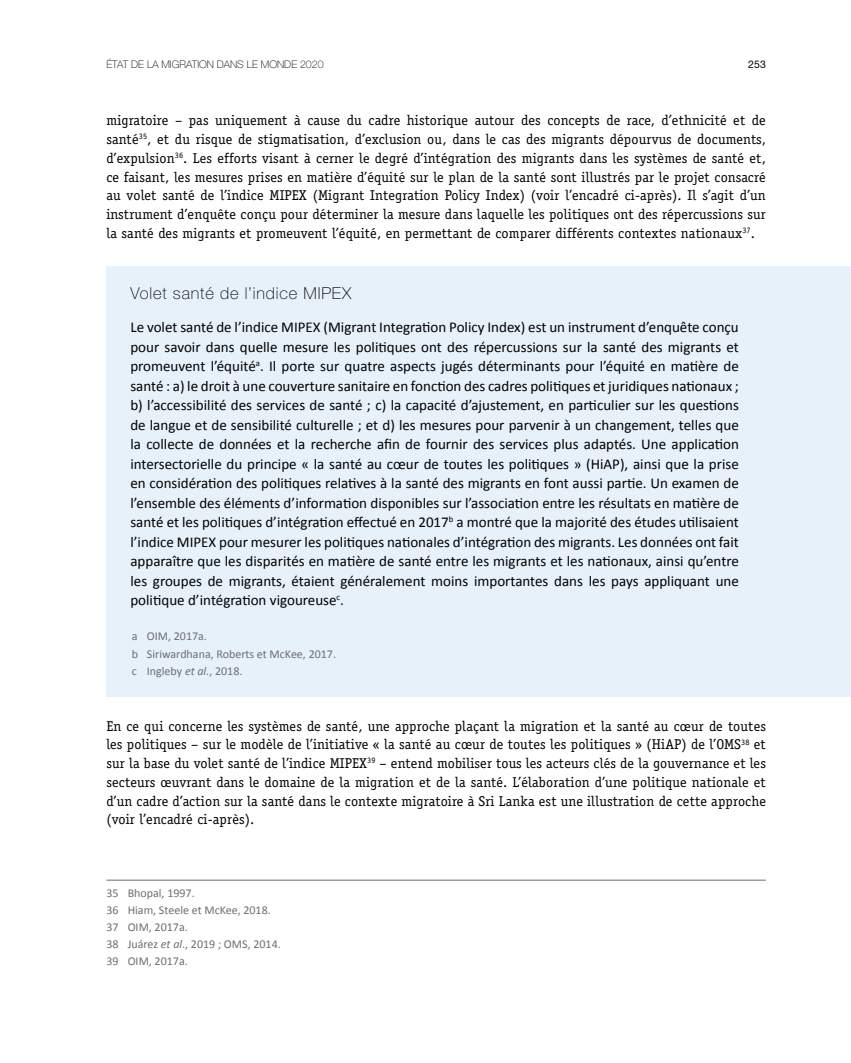
<style>
.page{position:relative;width:851px;height:1063px;background:#fff}
.page>*{position:absolute;margin:0;border:0;box-sizing:border-box;transform-origin:0 0}
.t1{font:100 16.5px "Helvetica Neue";letter-spacing:.05em;color:#000}
.t2{font:15px/19.5px "Calibri";color:#000;text-align:justify}
.t3{font:14.25px/18.8px "Officina Serif";letter-spacing:.01em;color:#000;text-align:justify}
.t4{font:12px/17px "Calibri";color:#6d6e71}
.t5{font:100 10.5px "Helvetica Neue";color:#000}
.t6{font:10.5px "Helvetica Neue";color:#000}
.s1{font-style:italic}
</style>
<div class="page">
<div style="left:106px;top:266px;width:744px;height:431px;background:#e7f1fa"></div>
<hr style="left:106px;top:880px;width:659px;height:1px;background:#6d6e71">
<p class="t5" style="left:106px;top:58px;width:218px">ÉTAT DE LA MIGRATION DANS LE MONDE 2020</p>
<p class="t6" style="left:748px;top:58px;width:19px">253</p>
<p class="t3" style="left:106px;top:111px;width:661px">migratoire – pas uniquement à cause du cadre historique autour des concepts de race, d’ethnicité et de santé<sup>35</sup>, et du risque de stigmatisation, d’exclusion ou, dans le cas des migrants dépourvus de documents, d’expulsion<sup>36</sup>. Les efforts visant à cerner le degré d’intégration des migrants dans les systèmes de santé et, ce faisant, les mesures prises en matière d’équité sur le plan de la santé sont illustrés par le projet consacré au volet santé de l’indice MIPEX (Migrant Integration Policy Index) (voir l’encadré ci-après). Il s’agit d’un instrument d’enquête conçu pour déterminer la mesure dans laquelle les politiques ont des répercussions sur la santé des migrants et promeuvent l’équité, en permettant de comparer différents contextes nationaux<sup>37</sup>.</p>
<p class="t1" style="left:130px;top:284px;width:222px">Volet santé de l’indice MIPEX</p>
<p class="t2" style="left:130px;top:317px;width:610px">Le volet santé de l’indice MIPEX (Migrant Integration Policy Index) est un instrument d’enquête conçu pour savoir dans quelle mesure les politiques ont des répercussions sur la santé des migrants et promeuvent l’équité<sup>a</sup>. Il porte sur quatre aspects jugés déterminants pour l’équité en matière de santé : a) le droit à une couverture sanitaire en fonction des cadres politiques et juridiques nationaux ; b) l’accessibilité des services de santé ; c) la capacité d’ajustement, en particulier sur les questions de langue et de sensibilité culturelle ; et d) les mesures pour parvenir à un changement, telles que la collecte de données et la recherche afin de fournir des services plus adaptés. Une application intersectorielle du principe « la santé au cœur de toutes les politiques » (HiAP), ainsi que la prise en considération des politiques relatives à la santé des migrants en font aussi partie. Un examen de l’ensemble des éléments d’information disponibles sur l’association entre les résultats en matière de santé et les politiques d’intégration effectué en 2017<sup>b</sup> a montré que la majorité des études utilisaient l’indice MIPEX pour mesurer les politiques nationales d’intégration des migrants. Les données ont fait apparaître que les disparités en matière de santé entre les migrants et les nationaux, ainsi qu’entre les groupes de migrants, étaient généralement moins importantes dans les pays appliquant une politique d’intégration vigoureuse<sup>c</sup>.</p>
<p class="t4" style="left:132px;top:627px;width:206px;line-height:17.7px">a OIM, 2017a.<br>b Siriwardhana, Roberts et McKee, 2017. c Ingleby <span class="s1">et al.</span>, 2018.</p>
<p class="t3" style="left:106px;top:716px;width:661px">En ce qui concerne les systèmes de santé, une approche plaçant la migration et la santé au cœur de toutes les politiques – sur le modèle de l’initiative « la santé au cœur de toutes les politiques » (HiAP) de l’OMS<sup>38</sup> et sur la base du volet santé de l’indice MIPEX<sup>39</sup> – entend mobiliser tous les acteurs clés de la gouvernance et les secteurs œuvrant dans le domaine de la migration et de la santé. L’élaboration d’une politique nationale et d’un cadre d’action sur la santé dans le contexte migratoire à Sri Lanka est une illustration de cette approche (voir l’encadré ci-après).</p>
<p class="t4" style="left:106px;top:885px;width:176px">35 Bhopal, 1997.<br>36 Hiam, Steele et McKee, 2018.<br>37 OIM, 2017a.<br>38 Juárez <span class="s1">et al</span>., 2019 ; OMS, 2014.<br>39 OIM, 2017a.</p>
</div>
